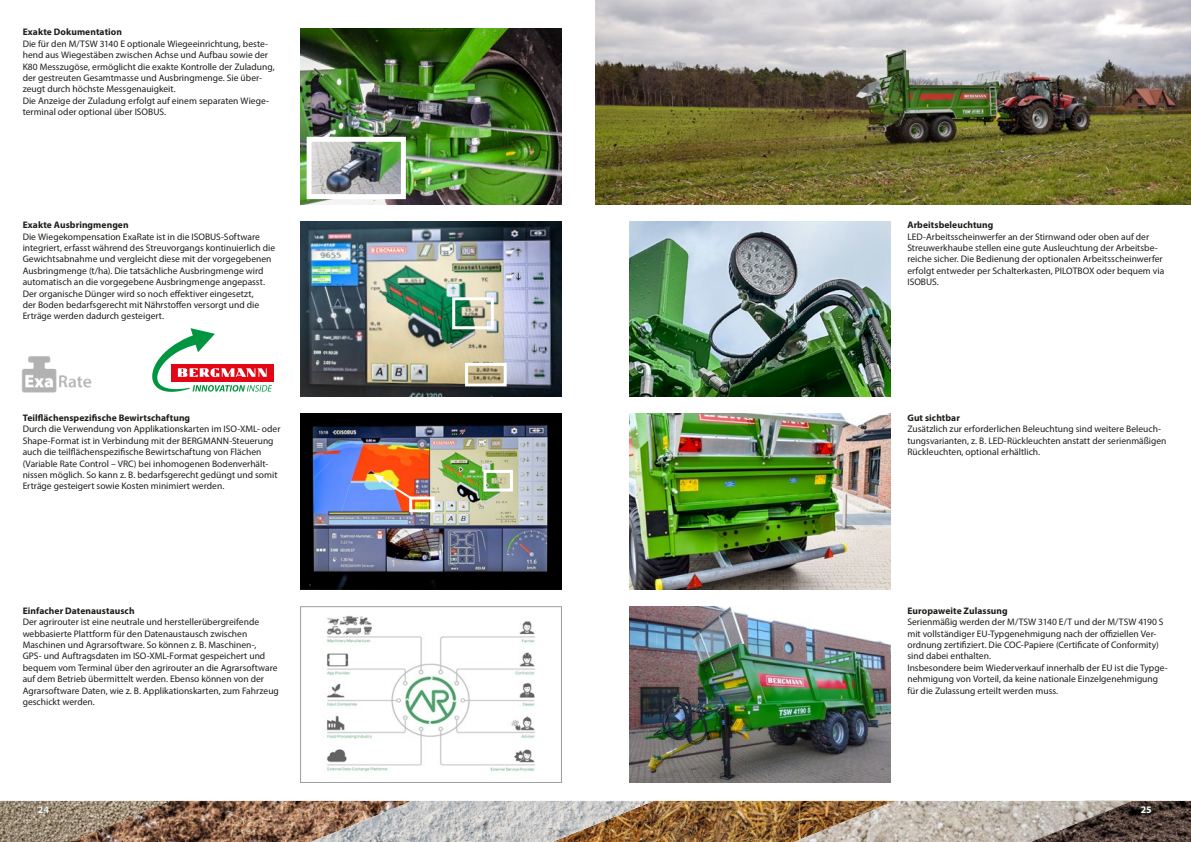
<style>
.page{position:relative;width:1191px;height:842px;background:#fff}
.page>*{position:absolute;margin:0;border:0;box-sizing:border-box;transform-origin:0 0}
.t1{font:700 10px "Myriad Pro";color:#fff}
.t2{font:9.5px/11.4px "Myriad Pro";letter-spacing:.005em;color:#1d1d1b}
.t3{font:700 9.5px "Myriad Pro";letter-spacing:.01em;color:#1d1d1b}
</style>
<div class="page">
<img style="left:1133px;top:801px;width:58px;height:41px">
<img style="left:895px;top:801px;width:238px;height:41px">
<img style="left:653px;top:801px;width:242px;height:41px">
<img style="left:412px;top:801px;width:241px;height:41px">
<img style="left:171px;top:801px;width:241px;height:41px">
<img style="left:0;top:801px;width:171px;height:41px">
<svg style="left:38px;top:806px;width:11px;height:7px"></svg>
<svg style="left:1138px;top:804px;width:16px;height:12px"></svg>
<img style="left:595px;top:0;width:596px;height:204px">
<img style="left:300px;top:221px;width:261px;height:176px">
<img style="left:629px;top:221px;width:261px;height:176px">
<img style="left:301px;top:28px;width:261px;height:176px">
<img style="left:300px;top:414px;width:261px;height:176px">
<img style="left:327px;top:616px;width:208px;height:156px">
<div style="left:300px;top:606px;width:262px;height:177px;border:1px solid #9d9d9d"></div>
<img style="left:629px;top:414px;width:261px;height:176px">
<img style="left:629px;top:607px;width:261px;height:175px">
<img style="left:313px;top:143px;width:87px;height:50px">
<div style="left:307px;top:137px;width:99px;height:62px;border:5px solid #fff"></div>
<img style="left:21px;top:356px;width:71px;height:37px">
<div style="left:452px;top:297px;width:42px;height:32px;border:3px solid #fff"></div>
<div style="left:465px;top:363px;width:42px;height:23px;border:3px solid #fff"></div>
<div style="left:483px;top:470px;width:30px;height:21px;border:3px solid #fff"></div>
<div style="left:171px;top:364px;width:102px;height:18px;background:#e30614"></div>
<svg style="left:152px;top:328px;width:120px;height:64px"></svg>
<div style="left:409px;top:496px;width:26px;height:16px;border:3px solid #fff"></div>
<svg style="left:373px;top:474px;width:40px;height:26px"></svg>
<p class="t3" style="left:23px;top:26px;width:101px">Exakte Dokumentation</p>
<p class="t2" style="left:23px;top:38px;width:254px">Die für den M/TSW 3140 E optionale Wiegeeinrichtung, beste&shy;hend aus Wiegestäben zwischen Achse und Aufbau sowie der K80 Messzugöse, ermöglicht die exakte Kontrolle der Zuladung, der gestreuten Gesamtmasse und Ausbringmenge. Sie über&shy;zeugt durch höchste Messgenauigkeit.<br>Die Anzeige der Zuladung erfolgt auf einem separaten Wiege&shy;terminal oder optional über ISOBUS.</p>
<p class="t3" style="left:23px;top:219px;width:107px">Exakte Ausbringmengen</p>
<p class="t2" style="left:23px;top:231px;width:254px">Die Wiegekompensation ExaRate ist in die ISOBUS-Software integriert, erfasst während des Streuvorgangs kontinuierlich die Gewichtsabnahme und vergleicht diese mit der vorgegebenen Ausbringmenge (t/ha). Die tatsächliche Ausbringmenge wird automatisch an die vorgegebene Ausbringmenge angepasst.<br>Der organische Dünger wird so noch effektiver eingesetzt,<br>der Boden bedarfsgerecht mit Nährstoffen versorgt und die Erträge werden dadurch gesteigert.</p>
<p class="t3" style="left:23px;top:412px;width:169px">Teilflächenspezifische Bewirtschaftung</p>
<p class="t2" style="left:23px;top:423px;width:259px">Durch die Verwendung von Applikationskarten im ISO-XML- oder Shape-Format ist in Verbindung mit der BERGMANN-Steuerung auch die teilflächenspezifische Bewirtschaftung von Flächen (Variable Rate Control – VRC) bei inhomogenen Bodenverhält&shy;nissen möglich. So kann z. B. bedarfsgerecht gedüngt und somit Erträge gesteigert sowie Kosten minimiert werden.</p>
<p class="t3" style="left:23px;top:604px;width:113px">Einfacher Datenaustausch</p>
<p class="t2" style="left:23px;top:616px;width:258px">Der agrirouter ist eine neutrale und herstellerübergreifende webbasierte Plattform für den Datenaustausch zwischen Maschinen und Agrarsoftware. So können z. B. Maschinen-,<br>GPS- und Auftragsdaten im ISO-XML-Format gespeichert und bequem vom Terminal über den agrirouter an die Agrarsoftware auf dem Betrieb übermittelt werden. Ebenso können von der Agrarsoftware Daten, wie z. B. Applikationskarten, zum Fahrzeug geschickt werden.</p>
<p class="t3" style="left:907px;top:219px;width:87px">Arbeitsbeleuchtung</p>
<p class="t2" style="left:907px;top:231px;width:258px">LED-Arbeitsscheinwerfer an der Stirnwand oder oben auf der Streuwerkhaube stellen eine gute Ausleuchtung der Arbeitsbe&shy;reiche sicher. Die Bedienung der optionalen Arbeitsscheinwerfer erfolgt entweder per Schalterkasten, PILOTBOX oder bequem via ISOBUS.</p>
<p class="t3" style="left:907px;top:412px;width:54px">Gut sichtbar</p>
<p class="t2" style="left:907px;top:423px;width:260px">Zusätzlich zur erforderlichen Beleuchtung sind weitere Beleuch&shy;tungsvarianten, z. B. LED-Rückleuchten anstatt der serienmäßigen<br>Rückleuchten, optional erhältlich.</p>
<p class="t3" style="left:907px;top:604px;width:102px">Europaweite Zulassung</p>
<p class="t2" style="left:907px;top:616px;width:262px">Serienmäßig werden der M/TSW 3140 E/T und der M/TSW 4190 S mit vollständiger EU-Typgenehmigung nach der offiziellen Ver&shy;ordnung zertifiziert. Die COC-Papiere (Certificate of Conformity) sind dabei enthalten.<br>Insbesondere beim Wiederverkauf innerhalb der EU ist die Typge&shy;nehmigung von Vorteil, da keine nationale Einzelgenehmigung für die Zulassung erteilt werden muss.</p>
<p class="t1" style="left:38px;top:803px;width:13px">24</p>
<p class="t1" style="left:1140px;top:803px;width:13px">25</p>
</div>
